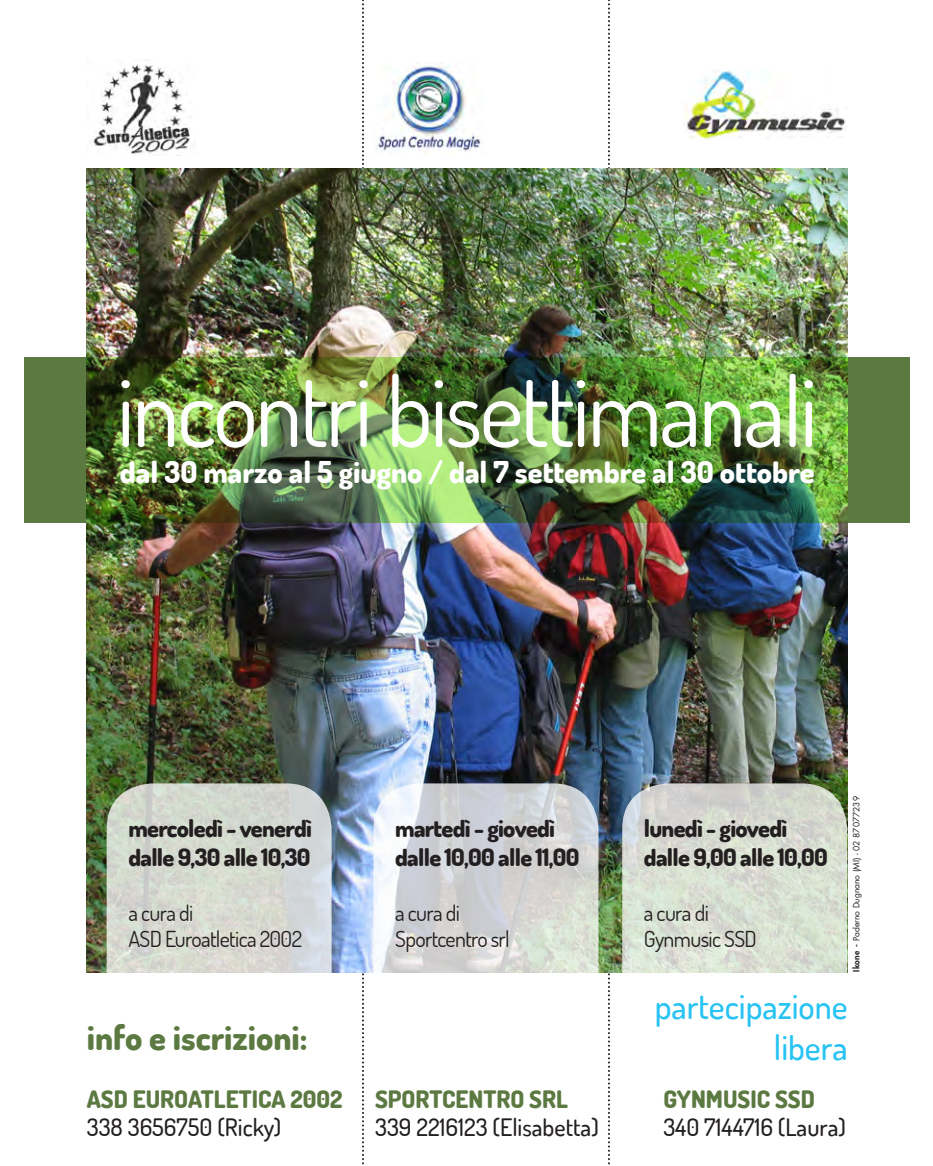
<style>
.page{position:relative;width:933px;height:1166px;background:#fff}
.page>*{position:absolute;margin:0;border:0;box-sizing:border-box;transform-origin:0 0}
.t1{font:96px "Dosis";letter-spacing:-.03em;color:#fff}
.t2{font:500 34px "Dosis";color:#27c3f3}
.t3{font:800 34px "Dosis";color:#5c7941}
.t4{font:800 30px "Dosis";color:#fff}
.t5{font:800 24px "Dosis";letter-spacing:-.03em;color:#231f20}
.t6{font:500 24px "Dosis";color:#231f20}
.t7{font:800 24px "Dosis";color:#5c7941}
.t8{font:22px "Dosis";letter-spacing:-.03em;color:#231f20}
.t9{font:8.4px "Futura Std";color:#231f20}
.s1{font-weight:800}
</style>
<div class="page">
<svg style="left:362px;top:0;width:2px;height:1165px"></svg>
<svg style="left:607px;top:0;width:2px;height:1165px"></svg>
<img style="left:90px;top:59px;width:756px;height:96px">
<img style="left:87px;top:168px;width:759px;height:804px">
<img style="left:24px;top:357px;width:885px;height:165px">
<svg style="left:107px;top:783px;width:224px;height:190px;background:#d1d5ce"></svg>
<svg style="left:373px;top:783px;width:225px;height:190px;background:#d4d7d9"></svg>
<svg style="left:622px;top:783px;width:224px;height:190px;background:#d4dacf"></svg>
<p class="t1" style="left:116px;top:349px;width:702px">incontri bisettimanali</p>
<p class="t4" style="left:120px;top:452px;width:696px">dal 30 marzo al 5 giugno / dal 7 settembre al 30 ottobre</p>
<p class="t5" style="left:128px;top:812px;width:185px">mercoledì - venerdì</p>
<p class="t5" style="left:128px;top:841px;width:184px">dalle 9,30 alle 10,30</p>
<p class="t8" style="left:128px;top:898px;width:66px">a cura di</p>
<p class="t8" style="left:128px;top:924px;width:175px">ASD Euroatletica 2002</p>
<p class="t5" style="left:395px;top:812px;width:161px">martedì - giovedì</p>
<p class="t5" style="left:395px;top:841px;width:186px">dalle 10,00 alle 11,00</p>
<p class="t8" style="left:395px;top:898px;width:66px">a cura di</p>
<p class="t8" style="left:395px;top:924px;width:116px">Sportcentro srl</p>
<p class="t5" style="left:643px;top:812px;width:145px">lunedì - giovedì</p>
<p class="t5" style="left:643px;top:841px;width:185px">dalle 9,00 alle 10,00</p>
<p class="t8" style="left:643px;top:898px;width:66px">a cura di</p>
<p class="t8" style="left:643px;top:924px;width:114px">Gynmusic SSD</p>
<p class="t9" style="left:850px;top:971px;width:177px;rotate:-90deg"><span class="s1">Ikone -</span> Paderno Dugnano (MI) - 02 87077239</p>
<p class="t2" style="left:654px;top:983px;width:194px">partecipazione</p>
<p class="t2" style="left:773px;top:1024px;width:75px">libera</p>
<p class="t3" style="left:87px;top:1015px;width:222px">info e iscrizioni:</p>
<p class="t7" style="left:87px;top:1083px;width:257px">ASD EUROATLETICA 2002</p>
<p class="t7" style="left:375px;top:1083px;width:194px">SPORTCENTRO SRL</p>
<p class="t7" style="left:663px;top:1083px;width:153px">GYNMUSIC SSD</p>
<p class="t6" style="left:87px;top:1111px;width:196px">338 3656750 (Ricky)</p>
<p class="t6" style="left:375px;top:1111px;width:225px">339 2216123 (Elisabetta)</p>
<p class="t6" style="left:663px;top:1111px;width:184px">340 7144716 (Laura)</p>
</div>
